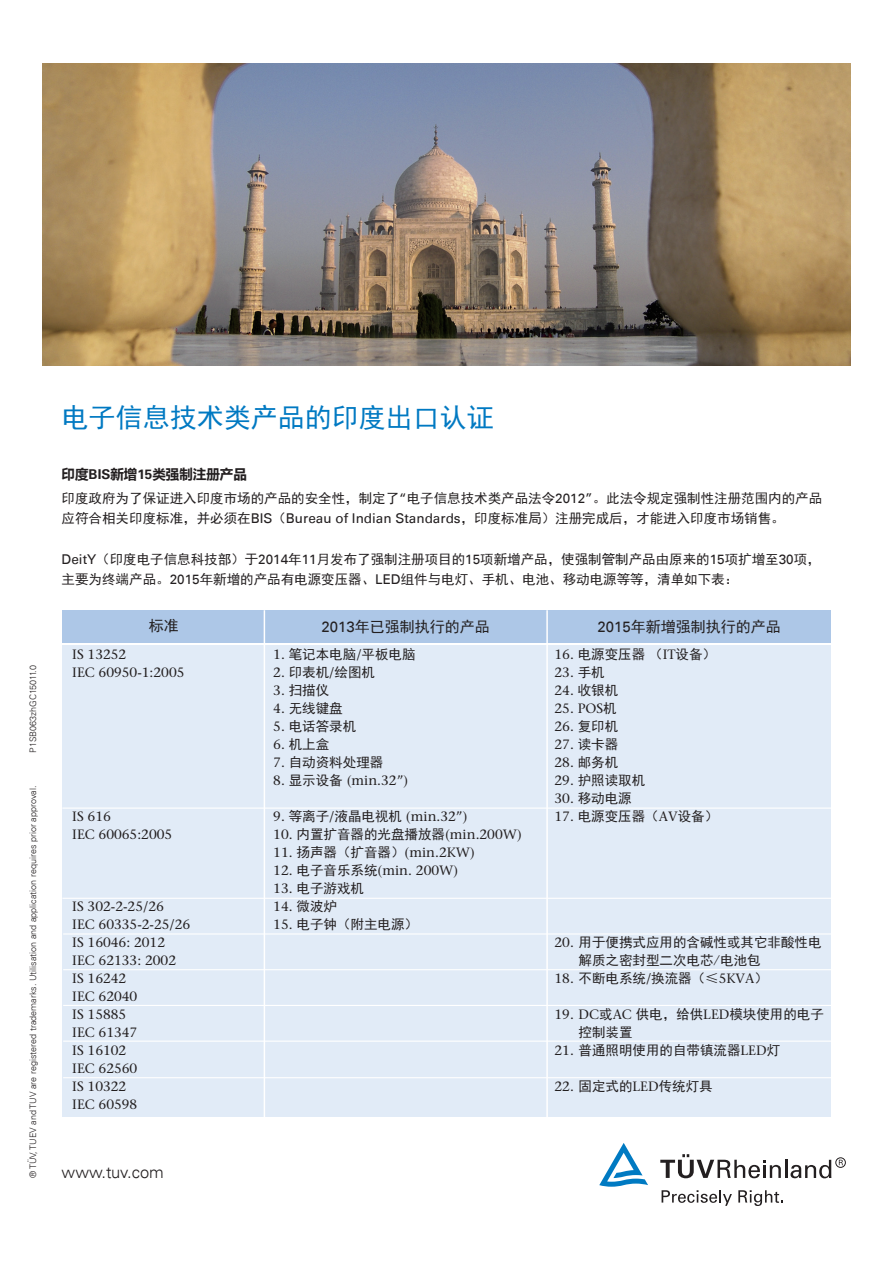
<style>
.page{position:relative;width:893px;height:1263px;background:#fff}
.page>*{position:absolute;margin:0;border:0;box-sizing:border-box;transform-origin:0 0}
.t1{font:27px "Sim Hei";color:#0079c2}
.t2{font:300 16.5px "Univers LT";color:#231f20}
.t3{font:15px "Sim Hei";color:#231f20}
.t4{font:13.5px/20.2px "Sim Hei";color:#231f20}
.t5{font:13.5px/18px "Stone Serif";color:#231f20}
.t6{font:700 13.5px "Microsoft Ya Hei";color:#231f20}
.t7{font:300 9px "Univers LT";color:#231f20}
.s1{font-family:"Univers"}
.s2{font-family:"Univers LT"}
.s3{font-family:"Stone Serif"}
.s4{font-family:"Sim Hei"}
</style>
<div class="page">
<div style="left:835px;top:1157px;width:11px;height:11px;border:1px solid #231f20;border-radius:50%"></div>
<svg style="left:839px;top:1160px;width:4px;height:5px"></svg>
<svg style="left:662px;top:1190px;width:70px;height:16px"></svg>
<svg style="left:738px;top:1190px;width:45px;height:16px"></svg>
<svg style="left:660px;top:1154px;width:171px;height:24px"></svg>
<svg style="left:599px;top:1143px;width:49px;height:44px"></svg>
<img style="left:43px;top:64px;width:807px;height:302px">
<div style="left:62px;top:645px;width:769px;height:472px;background:#e1ebf7"></div>
<div style="left:62px;top:610px;width:769px;height:33px;background:#adc7e7"></div>
<hr style="left:264px;top:610px;width:1px;height:515px;background:#fff">
<hr style="left:546px;top:610px;width:2px;height:515px;background:#fff">
<hr style="left:62px;top:807px;width:770px;height:2px;background:#fff">
<hr style="left:62px;top:898px;width:770px;height:1px;background:#fff">
<hr style="left:63px;top:933px;width:770px;height:1px;background:#fff">
<hr style="left:63px;top:969px;width:770px;height:1px;background:#fff">
<hr style="left:63px;top:1005px;width:770px;height:1px;background:#fff">
<hr style="left:63px;top:1040px;width:770px;height:2px;background:#fff">
<hr style="left:63px;top:1077px;width:770px;height:1px;background:#fff">
<p class="t7" style="left:28px;top:753px;width:89px;rotate:-90deg">P1SB063zhGC15011.0</p>
<p class="t7" style="left:28px;top:1178px;width:393px;rotate:-90deg">® TÜV, TUEV and TUV are registered trademarks. Utilisation and application requires prior approval.</p>
<h1 class="t1" style="left:62px;top:404px;width:434px">电子信息技术类产品的印度出口认证</h1>
<p class="t6" style="left:62px;top:464px;width:187px">印度<span class="s1">BIS</span>新增<span class="s1">15</span>类强制注册产品</p>
<p class="t4" style="left:62px;top:488px;width:762px">印度政府为了保证进入印度市场的产品的安全性，制定了<span class="s2">“</span>电子信息技术类产品法令<span class="s2">2012”</span>。此法令规定强制性注册范围内的产品应符合相关印度标准，并必须在<span class="s2">BIS</span>（<span class="s2">Bureau of Indian Standards</span>，印度标准局）注册完成后，才能进入印度市场销售。</p>
<p class="t4" style="left:62px;top:549px;width:761px"><span class="s2">DeitY</span>（印度电子信息科技部）于<span class="s2">2014</span>年<span class="s2">11</span>月发布了强制注册项目的<span class="s2">15</span>项新增产品，使强制管制产品由原来的<span class="s2">15</span>项扩增至<span class="s2">30</span>项，主要为终端产品。<span class="s2">2015</span>年新增的产品有电源变压器、<span class="s2">LED</span>组件与电灯、手机、电池、移动电源等等，清单如下表：</p>
<p class="t3" style="left:149px;top:618px;width:31px">标准</p>
<p class="t5" style="left:72px;top:646px;width:114px">IS 13252<br>IEC 60950-1:2005</p>
<p class="t5" style="left:72px;top:808px;width:101px">IS 616<br>IEC 60065:2005</p>
<p class="t5" style="left:72px;top:898px;width:120px">IS 302-2-25/26<br>IEC 60335-2-25/26<br>IS 16046: 2012<br>IEC 62133: 2002<br>IS 16242<br>IEC 62040<br>IS 15885<br>IEC 61347<br>IS 16102<br>IEC 62560<br>IS 10322<br>IEC 60598</p>
<p class="t2" style="left:62px;top:1162px;width:104px">www.tuv.com</p>
<p class="t3" style="left:321px;top:619px;width:170px"><span class="s2">2013</span>年已强制执行的产品</p>
<p class="t4" style="left:273px;top:645px;width:144px"><span class="s3">1.</span> 笔记本电脑<span class="s3">/</span>平板电脑</p>
<p class="t4" style="left:273px;top:663px;width:103px"><span class="s3">2.</span> 印表机<span class="s3">/</span>绘图机</p>
<p class="t4" style="left:273px;top:680px;width:57px"><span class="s3">3.</span> 扫描仪</p>
<p class="t4" style="left:273px;top:698px;width:71px"><span class="s3">4.</span> 无线键盘</p>
<p class="t4" style="left:273px;top:716px;width:84px"><span class="s3">5.</span> 电话答录机</p>
<p class="t4" style="left:273px;top:734px;width:57px"><span class="s3">6.</span> 机上盒</p>
<p class="t4" style="left:273px;top:752px;width:111px"><span class="s3">7.</span> 自动资料处理器</p>
<p class="t5" style="left:273px;top:772px;width:136px">8. <span class="s4">显示设备</span> (min.32”)</p>
<p class="t5" style="left:273px;top:808px;width:196px">9. <span class="s4">等离子</span>/<span class="s4">液晶电视机</span> (min.32”)</p>
<p class="t5" style="left:273px;top:826px;width:250px">10. <span class="s4">内置扩音器的光盘播放器</span>(min.200W)</p>
<p class="t5" style="left:273px;top:844px;width:203px">11. <span class="s4">扬声器（扩音器）</span>(min.2KW)</p>
<p class="t5" style="left:273px;top:862px;width:186px">12. <span class="s4">电子音乐系统</span>(min. 200W)</p>
<p class="t4" style="left:273px;top:878px;width:92px"><span class="s3">13.</span> 电子游戏机</p>
<p class="t5" style="left:273px;top:898px;width:65px">14. <span class="s4">微波炉</span></p>
<p class="t4" style="left:273px;top:914px;width:146px"><span class="s3">15.</span> 电子钟（附主电源）</p>
<p class="t3" style="left:597px;top:619px;width:185px"><span class="s2">2015</span>年新增强制执行的产品</p>
<p class="t4" style="left:554px;top:645px;width:163px"><span class="s3">16.</span> 电源变压器（<span class="s3">IT</span>设备）</p>
<p class="t5" style="left:554px;top:664px;width:52px">23. <span class="s4">手机</span></p>
<p class="t5" style="left:554px;top:682px;width:65px">24. <span class="s4">收银机</span></p>
<p class="t5" style="left:554px;top:700px;width:64px">25. POS<span class="s4">机</span></p>
<p class="t5" style="left:554px;top:718px;width:65px">26. <span class="s4">复印机</span></p>
<p class="t5" style="left:554px;top:736px;width:65px">27. <span class="s4">读卡器</span></p>
<p class="t5" style="left:554px;top:754px;width:65px">28. <span class="s4">邮务机</span></p>
<p class="t4" style="left:554px;top:770px;width:92px"><span class="s3">29.</span> 护照读取机</p>
<p class="t4" style="left:554px;top:788px;width:79px"><span class="s3">30.</span> 移动电源</p>
<p class="t4" style="left:554px;top:806px;width:165px"><span class="s3">17.</span> 电源变压器（<span class="s3">AV</span>设备）</p>
<p class="t4" style="left:578px;top:934px;width:245px;line-height:18px;text-indent:-24px"><span class="s3">20.</span> 用于便携式应用的含碱性或其它非酸性电解质之密封型二次电芯/电池包</p>
<p class="t4" style="left:554px;top:968px;width:215px"><span class="s3">18.</span> 不断电系统<span class="s3">/</span>换流器（≤<span class="s3">5KVA</span>）</p>
<p class="t4" style="left:578px;top:1006px;width:247px;line-height:18px;text-indent:-24px"><span class="s3">19. DC</span>或<span class="s3">AC</span> 供电，给供<span class="s3">LED</span>模块使用的电子控制装置</p>
<p class="t4" style="left:554px;top:1040px;width:227px"><span class="s3">21.</span> 普通照明使用的自带镇流器<span class="s3">LED</span>灯</p>
<p class="t4" style="left:554px;top:1076px;width:160px"><span class="s3">22.</span> 固定式的<span class="s3">LED</span>传统灯具</p>
</div>
